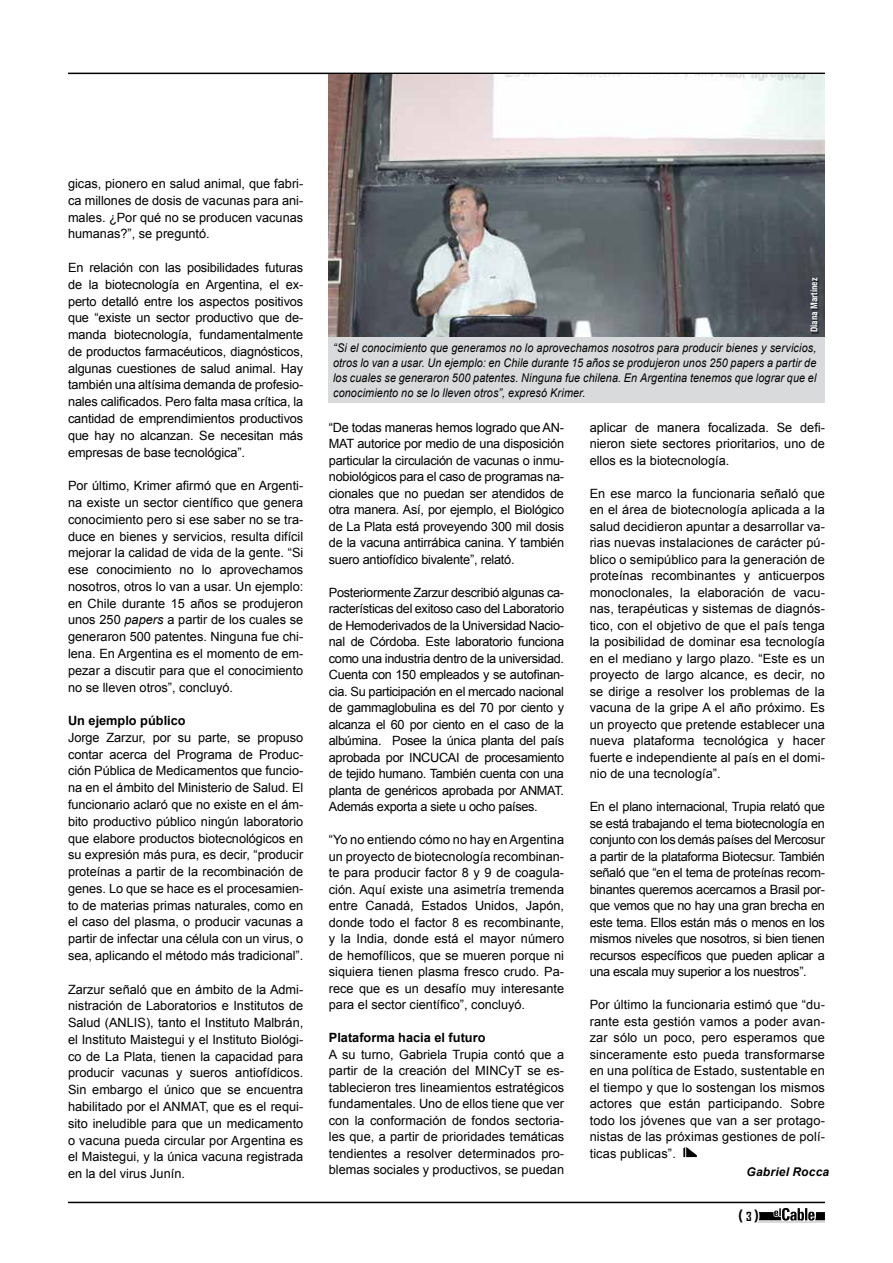
<style>
.page{position:relative;width:893px;height:1263px;background:#fff}
.page>*{position:absolute;margin:0;border:0;box-sizing:border-box;transform-origin:0 0}
.t1{font:700 15px "Agency FB";color:#000}
.t2{font:12.75px/16.5px "Arial";color:#000;text-align:justify}
.t3{font:700 12.75px "Arial";color:#000}
.t4{font:italic 12px/15px "Arial";letter-spacing:.01em;color:#000;text-align:justify;scale:.9 1}
.t5{font:italic 700 12px "Arial";letter-spacing:.015em;color:#000}
.t6{font:700 condensed 9px "Swiss 721 BT";color:#fff}
.s1{font-style:italic}
.s2{font-size:12px}
</style>
<div class="page">
<hr style="left:68px;top:1202px;width:757px;height:1px;background:#000">
<hr style="left:68px;top:73px;width:757px;height:1px;background:#000">
<svg style="left:736px;top:1201px;width:89px;height:22px"></svg>
<img style="left:329px;top:74px;width:496px;height:263px">
<div style="left:329px;top:337px;width:496px;height:65px;background:#d9dadb"></div>
<svg style="left:683px;top:1147px;width:14px;height:11px"></svg>
<div style="left:811px;top:278px;width:8px;height:55px;background:#000;opacity:.75"></div>
<p class="t2" style="left:68px;top:175px;width:237px">gicas, pionero en salud animal, que fabri&shy;ca millones de dosis de vacunas para ani&shy;males. ¿Por qué no se producen vacunas humanas?”, se preguntó.</p>
<p class="t2" style="left:68px;top:259px;width:237px">En relación con las posibilidades futuras de la biotecnología en Argentina, el ex&shy;perto detalló entre los aspectos positivos que “existe un sector productivo que de&shy;manda biotecnología, fundamentalmente de productos farmacéuticos, diagnósticos, algunas cuestiones de salud animal. Hay también una altísima demanda de profesio&shy;nales calificados. Pero falta masa crítica, la cantidad de emprendimientos productivos que hay no alcanzan. Se necesitan más empresas de base tecnológica”.</p>
<p class="t2" style="left:68px;top:477px;width:237px">Por último, Krimer afirmó que en Argenti&shy;na existe un sector científico que genera conocimiento pero si ese saber no se tra&shy;duce en bienes y servicios, resulta difícil mejorar la calidad de vida de la gente. “Si ese conocimiento no lo aprovechamos nosotros, otros lo van a usar. Un ejemplo: en Chile durante 15 años se produjeron unos 250 <span class="s1">papers</span> a partir de los cuales se generaron 500 patentes. Ninguna fue chi&shy;lena. En Argentina es el momento de em&shy;pezar a discutir para que el conocimiento no se lleven otros”, concluyó.</p>
<p class="t3" style="left:68px;top:712px;width:119px">Un ejemplo público</p>
<p class="t2" style="left:68px;top:729px;width:237px">Jorge Zarzur, por su parte, se propuso contar acerca del Programa de Produc&shy;ción Pública de Medicamentos que funcio&shy;na en el ámbito del Ministerio de Salud. El funcionario aclaró que no existe en el ám&shy;bito productivo público ningún laboratorio que elabore productos biotecnológicos en su expresión más pura, es decir, “producir proteínas a partir de la recombinación de genes. Lo que se hace es el procesamien&shy;to de materias primas naturales, como en el caso del plasma, o producir vacunas a partir de infectar una célula con un virus, o sea, aplicando el método más tradicional”.</p>
<p class="t2" style="left:68px;top:981px;width:237px">Zarzur señaló que en ámbito de la Admi&shy;nistración de Laboratorios e Institutos de Salud (ANLIS), tanto el Instituto Malbrán, el Instituto Maistegui y el Instituto Biológi&shy;co de La Plata, tienen la capacidad para producir vacunas y sueros antiofídicos.<br>Sin embargo el único que se encuentra habilitado por el ANMAT, que es el requi&shy;sito ineludible para que un medicamento o vacuna pueda circular por Argentina es el Maistegui, y la única vacuna registrada en la del virus Junín.</p>
<p class="t6" style="left:809px;top:332px;width:56px;rotate:-90deg">Diana Martínez</p>
<p class="t4" style="left:333px;top:340px;width:538px">“Si el conocimiento que generamos no lo aprovechamos nosotros para producir bienes y servicios, otros lo van a usar. Un ejemplo: en Chile durante 15 años se produjeron unos 250 papers a partir de los cuales se generaron 500 patentes. Ninguna fue chilena. En Argentina tenemos que lograr que el conocimiento no se lo lleven otros”, expresó Krimer.</p>
<p class="t2" style="left:329px;top:419px;width:237px">“De todas maneras hemos logrado que AN-MAT autorice por medio de una disposición particular la circulación de vacunas o inmu&shy;nobiológicos para el caso de programas na&shy;cionales que no puedan ser atendidos de otra manera. Así, por ejemplo, el Biológico de La Plata está proveyendo 300 mil dosis de la vacuna antirrábica canina. Y también suero antiofídico bivalente”, relató.</p>
<p class="t2" style="left:329px;top:584px;width:237px">Posteriormente Zarzur describió algunas ca&shy;racterísticas del exitoso caso del Laboratorio de Hemoderivados de la Universidad Nacio&shy;nal de Córdoba. Este laboratorio funciona como una industria dentro de la universidad.<br>Cuenta con 150 empleados y se autofinan&shy;cia. Su participación en el mercado nacional de gammaglobulina es del 70 por ciento y alcanza el 60 por ciento en el caso de la albúmina. Posee la única planta del país aprobada por INCUCAI de procesamiento de tejido humano. También cuenta con una planta de genéricos aprobada por ANMAT.<br>Además exporta a siete u ocho países.</p>
<p class="t2" style="left:329px;top:832px;width:237px">“Yo no entiendo cómo no hay en Argentina un proyecto de biotecnología recombinan&shy;te para producir factor 8 y 9 de coagula&shy;ción. Aquí existe una asimetría tremenda entre Canadá, Estados Unidos, Japón, donde todo el factor 8 es recombinante, y la India, donde está el mayor número de hemofílicos, que se mueren porque ni siquiera tienen plasma fresco crudo. Pa&shy;rece que es un desafío muy interesante para el sector científico”, concluyó.</p>
<p class="t3" style="left:329px;top:1029px;width:158px">Plataforma hacia el futuro</p>
<p class="t2" style="left:329px;top:1046px;width:237px">A su turno, Gabriela Trupia contó que a partir de la creación del MINCyT se es&shy;tablecieron tres lineamientos estratégicos fundamentales. Uno de ellos tiene que ver con la conformación de fondos sectoria&shy;les que, a partir de prioridades temáticas tendientes a resolver determinados pro&shy;blemas sociales y productivos, se puedan</p>
<p class="t2" style="left:590px;top:419px;width:237px">aplicar de manera focalizada. Se defi&shy;nieron siete sectores prioritarios, uno de ellos es la biotecnología.</p>
<p class="t2" style="left:590px;top:485px;width:237px">En ese marco la funcionaria señaló que en el área de biotecnología aplicada a la salud decidieron apuntar a desarrollar va&shy;rias nuevas instalaciones de carácter pú&shy;blico o semipúblico para la generación de proteínas recombinantes y anticuerpos monoclonales, la elaboración de vacu&shy;nas, terapéuticas y sistemas de diagnós&shy;tico, con el objetivo de que el país tenga la posibilidad de dominar esa tecnología en el mediano y largo plazo. “Este es un proyecto de largo alcance, es decir, no se dirige a resolver los problemas de la vacuna de la gripe A el año próximo. Es un proyecto que pretende establecer una nueva plataforma tecnológica y hacer fuerte e independiente al país en el domi&shy;nio de una tecnología”.</p>
<p class="t2" style="left:590px;top:799px;width:237px">En el plano internacional, Trupia relató que se está trabajando el tema biotecnología en conjunto con los demás países del Mercosur a partir de la plataforma Biotecsur. También señaló que “en el tema de proteínas recom&shy;binantes queremos acercarnos a Brasil por&shy;que vemos que no hay una gran brecha en este tema. Ellos están más o menos en los mismos niveles que nosotros, si bien tienen recursos específicos que pueden aplicar a una escala muy superior a los nuestros”.</p>
<p class="t2" style="left:590px;top:997px;width:237px">Por último la funcionaria estimó que “du&shy;rante esta gestión vamos a poder avan&shy;zar sólo un poco, pero esperamos que sinceramente esto pueda transformarse en una política de Estado, sustentable en el tiempo y que lo sostengan los mismos actores que están participando. Sobre todo los jóvenes que van a ser protago&shy;nistas de las próximas gestiones de polí&shy;ticas publicas”.</p>
<p class="t5" style="left:746px;top:1164px;width:84px">Gabriel Rocca</p>
<p class="t1" style="left:738px;top:1206px;width:22px">( <span class="s2">3</span> )</p>
</div>
